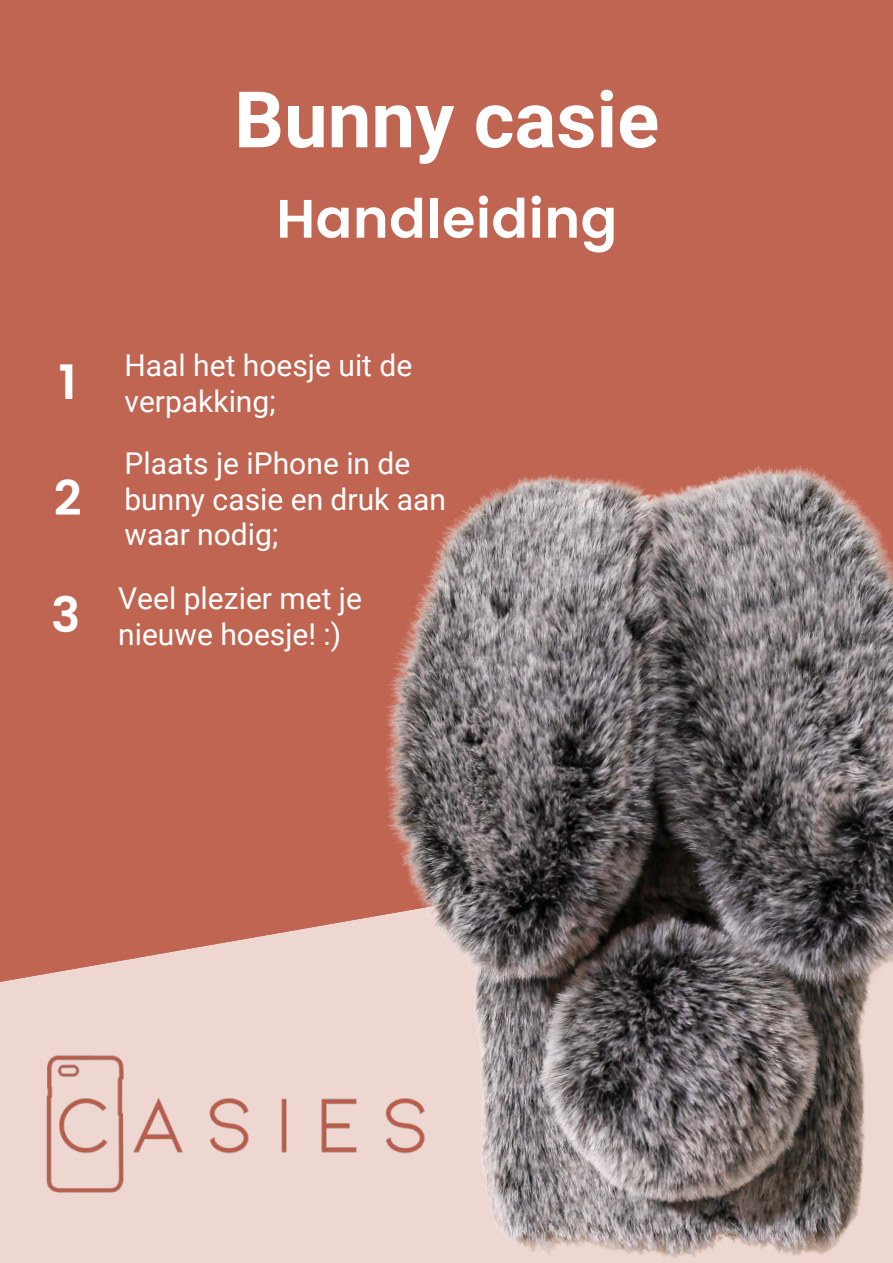
<style>
.page{position:relative;width:893px;height:1263px;background:#bf6552}
.page>*{position:absolute;margin:0;border:0;box-sizing:border-box;transform-origin:0 0}
.t1{font:700 78px "Roboto";color:#fff}
.t2{font:600 54px "Poppins";color:#fff}
.t3{font:600 48.75px "Poppins";color:#fff}
.t4{font:30px/35.5px "Roboto";color:#fff}
</style>
<div class="page">
<div style="left:0;top:960px;width:123px;height:303px;background:#eed6d1"></div>
<img style="left:123px;top:465px;width:769px;height:798px">
<img style="left:41px;top:1045px;width:390px;height:152px">
<h1 class="t1" style="left:234px;top:65px;width:426px">Bunny casie</h1>
<h3 class="t3" style="left:58px;top:345px;width:20px">1</h3>
<h3 class="t3" style="left:54px;top:461px;width:29px">2</h3>
<h2 class="t2" style="left:276px;top:178px;width:343px">Handleiding</h2>
<p class="t4" style="left:124px;top:347px;width:289px">Haal het hoesje uit de verpakking;</p>
<p class="t4" style="left:124px;top:445px;width:323px">Plaats je iPhone in de bunny casie en druk aan waar nodig;</p>
<p class="t4" style="left:51px;top:580px;width:312px;text-indent:67px">Veel plezier met je<br><sup>3</sup> nieuwe hoesje! :)</p>
</div>
